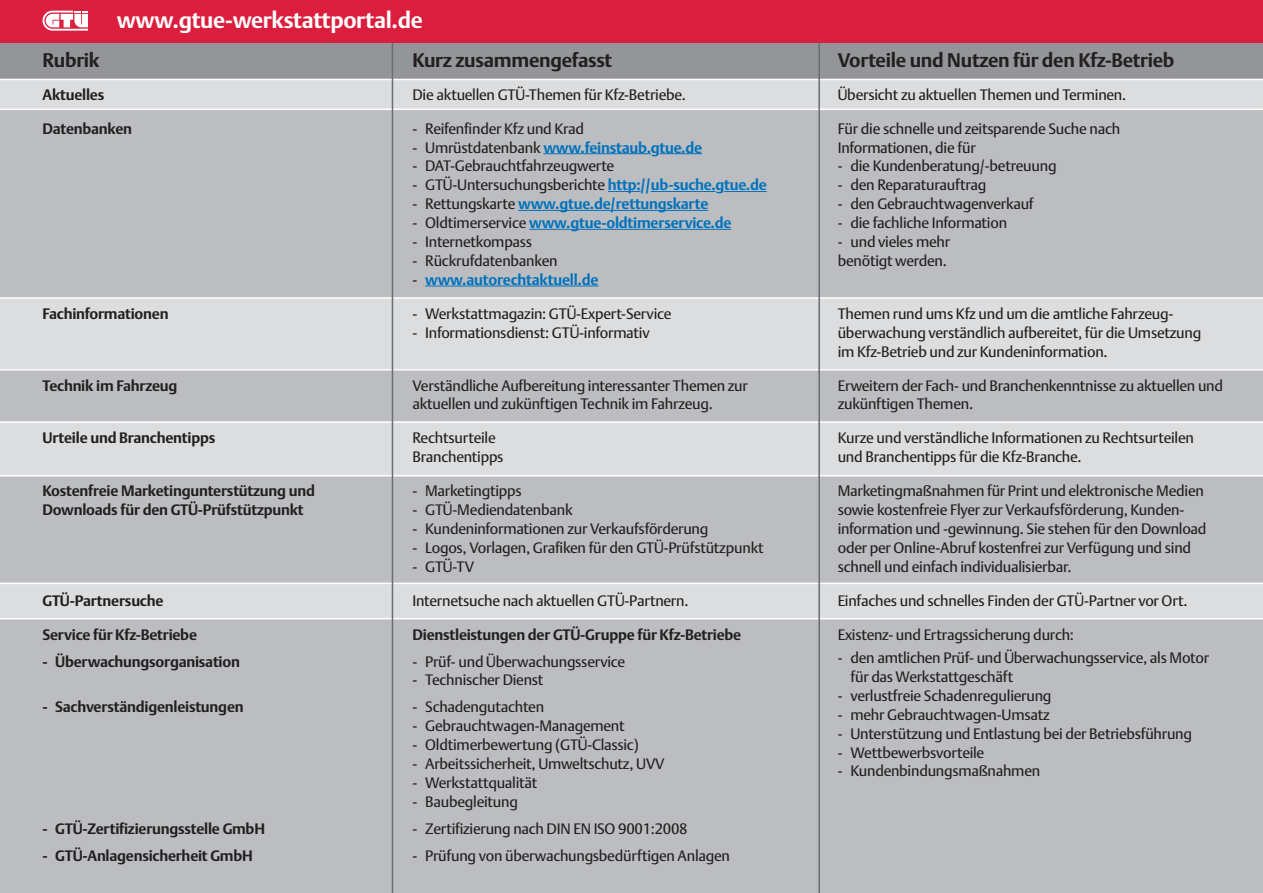
<style>
.page{position:relative;width:1263px;height:893px;background:#dcdddf}
.page>*{position:absolute;margin:0;border:0;box-sizing:border-box;transform-origin:0 0}
.t1{font:700 22.5px "DTL Argo T";letter-spacing:-.015em;color:#fff}
.t2{font:700 19.5px "DTL Argo T";letter-spacing:-.015em;color:#231f20}
.t3{font:15px/18.9px "DTL Argo T";letter-spacing:-.015em;color:#231f20}
.t4{font:700 15px "DTL Argo T";letter-spacing:-.015em;color:#231f20}
.t5{font:700 15px "DTL Argo T";letter-spacing:-.015em;color:#0072bc}
.s1{font-weight:400;color:#231f20}
.s2{font-weight:700;color:#0072bc}
</style>
<div class="page">
<div style="left:0;top:476px;width:1263px;height:107px;background:#bcbdc0"></div>
<div style="left:0;top:619px;width:1263px;height:274px;background:#bcbdc0"></div>
<div style="left:0;top:370px;width:1263px;height:52px;background:#bcbdc0"></div>
<div style="left:0;top:109px;width:1263px;height:189px;background:#bcbdc0"></div>
<div style="left:0;top:43px;width:1263px;height:36px;background:#939598"></div>
<div style="left:0;top:0;width:1263px;height:43px;background:#db1e3d"></div>
<svg style="left:43px;top:11px;width:45px;height:20px"></svg>
<hr style="left:0;top:79px;width:1263px;height:1px;background:#fff">
<hr style="left:0;top:109px;width:1263px;height:1px;background:#fff">
<hr style="left:0;top:297px;width:1263px;height:2px;background:#fff">
<hr style="left:0;top:369px;width:1263px;height:1px;background:#fff">
<hr style="left:0;top:421px;width:1263px;height:2px;background:#fff">
<hr style="left:0;top:475px;width:1263px;height:1px;background:#fff">
<hr style="left:0;top:583px;width:1263px;height:1px;background:#fff">
<hr style="left:0;top:618px;width:1263px;height:1px;background:#fff">
<hr style="left:392px;top:43px;width:1px;height:850px;background:#6c6d70">
<hr style="left:818px;top:43px;width:2px;height:850px;background:#6c6d70">
<hr style="left:543px;top:153px;width:108px;height:1px;background:#0072bc">
<hr style="left:659px;top:153px;width:43px;height:1px;background:#0072bc">
<hr style="left:608px;top:191px;width:32px;height:1px;background:#0072bc">
<hr style="left:651px;top:191px;width:64px;height:1px;background:#0072bc">
<hr style="left:724px;top:191px;width:43px;height:1px;background:#0072bc">
<hr style="left:518px;top:210px;width:190px;height:1px;background:#0072bc">
<hr style="left:529px;top:229px;width:202px;height:1px;background:#0072bc">
<hr style="left:425px;top:286px;width:173px;height:1px;background:#0072bc">
<h1 class="t1" style="left:117px;top:7px;width:308px">www.gtue-werkstattportal.de</h1>
<h2 class="t2" style="left:43px;top:49px;width:59px">Rubrik</h2>
<h2 class="t2" style="left:412px;top:49px;width:201px">Kurz zusammengefasst</h2>
<h2 class="t2" style="left:838px;top:49px;width:338px">Vorteile und Nutzen für den Kfz-Betrieb</h2>
<p class="t4" style="left:43px;top:86px;width:63px">Aktuelles</p>
<p class="t3" style="left:412px;top:85px;width:275px">Die aktuellen GTÜ-Themen für Kfz-Betriebe.</p>
<p class="t3" style="left:838px;top:85px;width:290px">Übersicht zu aktuellen Themen und Terminen.</p>
<p class="t4" style="left:43px;top:120px;width:91px">Datenbanken</p>
<p class="t3" style="left:412px;top:119px;width:173px">- Reifenfinder Kfz und Krad</p>
<p class="t3" style="left:838px;top:119px;width:284px">Für die schnelle und zeitsparende Suche nach</p>
<p class="t5" style="left:412px;top:139px;width:291px"><span class="s1">- Umrüstdatenbank</span> www.feinstaub.gtue.de</p>
<p class="t3" style="left:838px;top:138px;width:140px">Informationen, die für</p>
<p class="t3" style="left:412px;top:157px;width:203px">- DAT-Gebrauchtfahrzeugwerte</p>
<p class="t3" style="left:838px;top:157px;width:220px">- die Kundenberatung/-betreuung</p>
<p class="t3" style="left:412px;top:176px;width:356px">- GTÜ-Untersuchungsberichte <span class="s2">http://ub-suche.gtue.de</span></p>
<p class="t3" style="left:838px;top:176px;width:150px">- den Reparaturauftrag</p>
<p class="t5" style="left:412px;top:195px;width:297px"><span class="s1">- Rettungskarte</span> www.gtue.de/rettungskarte</p>
<p class="t3" style="left:838px;top:195px;width:197px">- den Gebrauchtwagenverkauf</p>
<p class="t5" style="left:412px;top:214px;width:320px"><span class="s1">- Oldtimerservice</span> www.gtue-oldtimerservice.de</p>
<p class="t3" style="left:838px;top:214px;width:171px">- die fachliche Information</p>
<p class="t3" style="left:412px;top:232px;width:121px">- Internetkompass</p>
<p class="t3" style="left:838px;top:232px;width:114px">- und vieles mehr</p>
<p class="t3" style="left:412px;top:251px;width:147px">- Rückrufdatenbanken</p>
<p class="t3" style="left:838px;top:251px;width:111px">benötigt werden.</p>
<p class="t5" style="left:412px;top:271px;width:187px"><span class="s1">-</span> www.autorechtaktuell.de</p>
<p class="t4" style="left:43px;top:305px;width:128px">Fachinformationen</p>
<p class="t3" style="left:412px;top:304px;width:261px">- Werkstattmagazin: GTÜ-Expert-Service</p>
<p class="t3" style="left:838px;top:304px;width:337px">Themen rund ums Kfz und um die amtliche Fahrzeug-</p>
<p class="t3" style="left:412px;top:323px;width:239px">- Informationsdienst: GTÜ-informativ</p>
<p class="t3" style="left:838px;top:323px;width:365px">überwachung verständlich aufbereitet, für die Umsetzung im Kfz-Betrieb und zur Kundeninformation.</p>
<p class="t4" style="left:43px;top:377px;width:136px">Technik im Fahrzeug</p>
<p class="t3" style="left:412px;top:376px;width:337px">Verständliche Aufbereitung interessanter Themen zur</p>
<p class="t3" style="left:838px;top:376px;width:387px">Erweitern der Fach- und Branchenkenntnisse zu aktuellen und</p>
<p class="t3" style="left:412px;top:395px;width:302px">aktuellen und zukünftigen Technik im Fahrzeug.</p>
<p class="t3" style="left:838px;top:395px;width:137px">zukünftigen Themen.</p>
<p class="t4" style="left:43px;top:429px;width:174px">Urteile und Branchentipps</p>
<p class="t3" style="left:412px;top:429px;width:85px">Rechtsurteile</p>
<p class="t3" style="left:838px;top:429px;width:358px">Kurze und verständliche Informationen zu Rechtsurteilen</p>
<p class="t3" style="left:412px;top:448px;width:93px">Branchentipps</p>
<p class="t3" style="left:838px;top:448px;width:245px">und Branchentipps für die Kfz-Branche.</p>
<p class="t4" style="left:43px;top:482px;width:274px">Kostenfreie Marketingunterstützung und</p>
<p class="t3" style="left:412px;top:481px;width:111px">- Marketingtipps</p>
<p class="t3" style="left:838px;top:481px;width:368px">Marketingmaßnahmen für Print und elektronische Medien</p>
<p class="t4" style="left:43px;top:501px;width:263px">Downloads für den GTÜ-Prüfstützpunkt</p>
<p class="t3" style="left:412px;top:500px;width:162px">- GTÜ-Mediendatenbank</p>
<p class="t3" style="left:838px;top:500px;width:348px">sowie kostenfreie Flyer zur Verkaufsförderung, Kunden-</p>
<p class="t3" style="left:412px;top:519px;width:297px">- Kundeninformationen zur Verkaufsförderung</p>
<p class="t3" style="left:838px;top:519px;width:370px">information und -gewinnung. Sie stehen für den Download</p>
<p class="t3" style="left:412px;top:538px;width:353px">- Logos, Vorlagen, Grafiken für den GTÜ-Prüfstützpunkt</p>
<p class="t3" style="left:838px;top:538px;width:355px">oder per Online-Abruf kostenfrei zur Verfügung und sind</p>
<p class="t3" style="left:412px;top:557px;width:63px">- GTÜ-TV</p>
<p class="t3" style="left:838px;top:557px;width:235px">schnell und einfach individualisierbar.</p>
<p class="t4" style="left:43px;top:592px;width:122px">GTÜ-Partnersuche</p>
<p class="t3" style="left:412px;top:591px;width:278px">Internetsuche nach aktuellen GTÜ-Partnern.</p>
<p class="t3" style="left:838px;top:591px;width:351px">Einfaches und schnelles Finden der GTÜ-Partner vor Ort.</p>
<p class="t4" style="left:43px;top:626px;width:156px">Service für Kfz-Betriebe</p>
<p class="t4" style="left:412px;top:626px;width:330px">Dienstleistungen der GTÜ-Gruppe für Kfz-Betriebe</p>
<p class="t4" style="left:43px;top:653px;width:199px">- Überwachungsorganisation</p>
<p class="t3" style="left:412px;top:652px;width:214px">- Prüf- und Überwachungsservice</p>
<p class="t3" style="left:412px;top:671px;width:133px">- Technischer Dienst</p>
<p class="t4" style="left:42px;top:698px;width:203px">- Sachverständigenleistungen</p>
<p class="t3" style="left:412px;top:698px;width:133px">- Schadengutachten</p>
<p class="t3" style="left:412px;top:717px;width:214px">- Gebrauchtwagen-Management</p>
<p class="t3" style="left:412px;top:736px;width:228px">- Oldtimerbewertung (GTÜ-Classic)</p>
<p class="t3" style="left:412px;top:754px;width:254px">- Arbeitssicherheit, Umweltschutz, UVV</p>
<p class="t3" style="left:412px;top:773px;width:126px">- Werkstattqualität</p>
<p class="t3" style="left:412px;top:792px;width:107px">- Baubegleitung</p>
<p class="t4" style="left:42px;top:820px;width:224px">- GTÜ-Zertifizierungsstelle GmbH</p>
<p class="t3" style="left:412px;top:819px;width:277px">- Zertifizierung nach DIN EN ISO 9001:2008</p>
<p class="t4" style="left:42px;top:847px;width:212px">- GTÜ-Anlagensicherheit GmbH</p>
<p class="t3" style="left:412px;top:846px;width:319px">- Prüfung von überwachungsbedürftigen Anlagen</p>
<p class="t3" style="left:838px;top:625px;width:238px">Existenz- und Ertragssicherung durch:</p>
<p class="t3" style="left:850px;top:648px;width:360px;text-indent:-13px">- den amtlichen Prüf- und Überwachungsservice, als Motor für das Werkstattgeschäft</p>
<p class="t3" style="left:838px;top:686px;width:215px">- verlustfreie Schadenregulierung</p>
<p class="t3" style="left:838px;top:705px;width:214px">- mehr Gebrauchtwagen-Umsatz</p>
<p class="t3" style="left:838px;top:724px;width:356px">- Unterstützung und Entlastung bei der Betriebsführung</p>
<p class="t3" style="left:838px;top:743px;width:148px">- Wettbewerbsvorteile</p>
<p class="t3" style="left:838px;top:762px;width:204px">- Kundenbindungsmaßnahmen</p>
</div>
